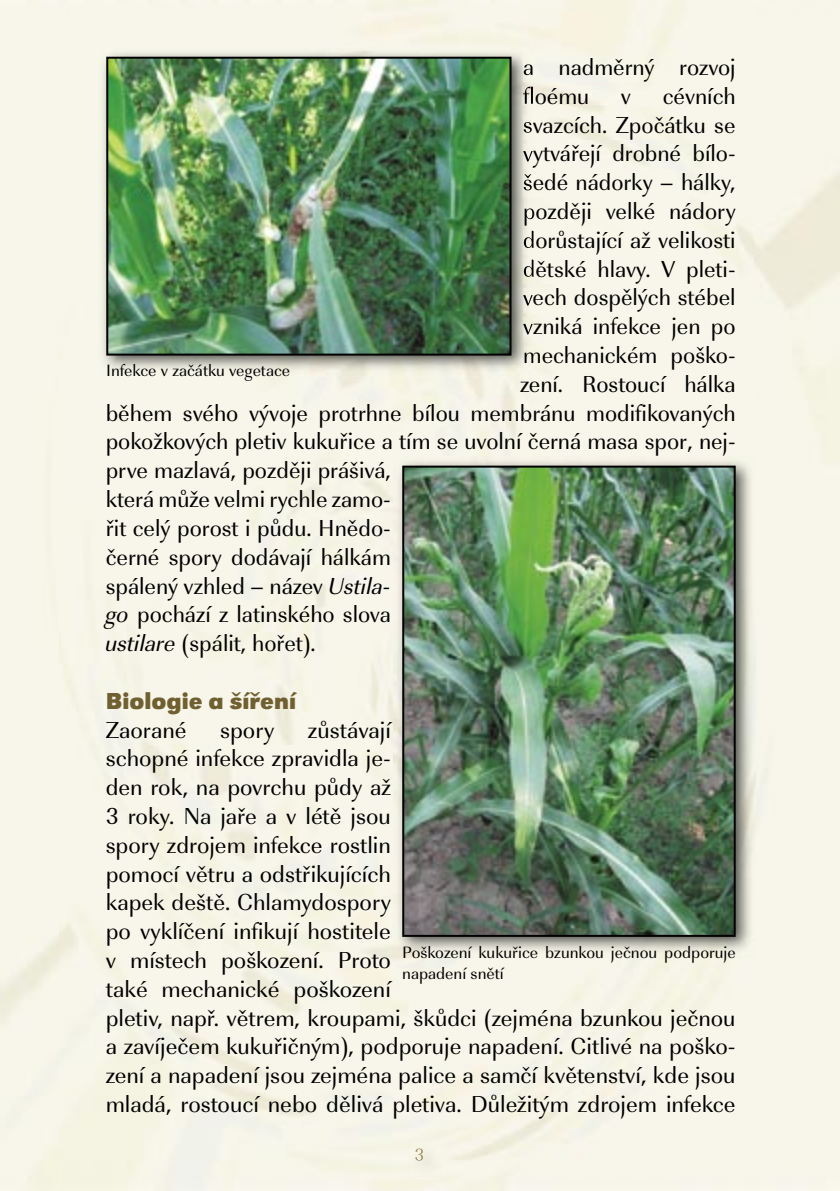
<style>
.page{position:relative;width:840px;height:1191px;background:#fff}
.page>*{position:absolute;margin:0;border:0;box-sizing:border-box;transform-origin:0 0}
.t1{font:24px/28.8px "URW Imperial TCE";color:#000}
.t2{font:700 24px "URW Grotesk TOT";color:#706031}
.t3{font:17px/20.4px "URW Imperial TCE";color:#000}
.s1{font-style:italic}
</style>
<div class="page">
<div style="left:531px;top:58px;width:204px;height:24px;background:#f7f6ea"></div>
<img style="left:531px;top:87px;width:204px;height:17px">
<img style="left:531px;top:116px;width:204px;height:23px">
<img style="left:531px;top:144px;width:203px;height:24px">
<div style="left:531px;top:173px;width:204px;height:24px;background:#f8f6ea"></div>
<div style="left:531px;top:202px;width:204px;height:24px;background:#f8f6e9"></div>
<div style="left:531px;top:230px;width:204px;height:25px;background:#f8f6ea"></div>
<div style="left:531px;top:260px;width:203px;height:23px;background:#f8f6ea"></div>
<div style="left:531px;top:288px;width:204px;height:24px;background:#f8f6ea"></div>
<div style="left:531px;top:317px;width:204px;height:24px;background:#f8f6ea"></div>
<div style="left:531px;top:346px;width:203px;height:24px;background:#f8f6ea"></div>
<div style="left:520px;top:375px;width:215px;height:17px;background:#f8f6ea"></div>
<div style="left:107px;top:432px;width:627px;height:24px;background:#f8f6ea"></div>
<div style="left:106px;top:720px;width:286px;height:24px;background:#f8f6ea"></div>
<svg style="left:415px;top:1148px;width:8px;height:12px"></svg>
<img style="left:97px;top:48px;width:434px;height:328px">
<img style="left:523px;top:58px;width:8px;height:24px">
<img style="left:522px;top:87px;width:9px;height:17px">
<img style="left:523px;top:116px;width:8px;height:23px">
<img style="left:523px;top:144px;width:8px;height:24px">
<img style="left:523px;top:173px;width:8px;height:24px">
<img style="left:524px;top:202px;width:7px;height:24px">
<img style="left:523px;top:230px;width:8px;height:25px">
<img style="left:523px;top:260px;width:8px;height:23px">
<img style="left:523px;top:288px;width:8px;height:24px">
<img style="left:523px;top:317px;width:8px;height:24px">
<img style="left:524px;top:346px;width:7px;height:24px">
<img style="left:106px;top:57px;width:405px;height:298px">
<img style="left:393px;top:457px;width:362px;height:500px">
<img style="left:402px;top:465px;width:333px;height:472px">
<p class="t1" style="left:522px;top:53px;width:214px">a nadměrný rozvoj floému</p>
<p class="t1" style="left:620px;top:82px;width:12px">v</p>
<p class="t1" style="left:662px;top:82px;width:74px">cévních</p>
<p class="t1" style="left:522px;top:111px;width:214px">svazcích. Zpočátku se</p>
<p class="t1" style="left:522px;top:139px;width:214px">vytvářejí drobné bílo-</p>
<p class="t1" style="left:522px;top:168px;width:214px">šedé nádorky – hálky,</p>
<p class="t1" style="left:522px;top:197px;width:214px">později velké nádory</p>
<p class="t1" style="left:522px;top:226px;width:214px">dorůstající až velikosti</p>
<p class="t1" style="left:522px;top:255px;width:214px">dětské hlavy. V pleti-</p>
<p class="t1" style="left:522px;top:283px;width:214px">vech dospělých stébel</p>
<p class="t1" style="left:522px;top:312px;width:214px">vzniká infekce jen po</p>
<p class="t1" style="left:522px;top:341px;width:214px">mechanickém poško-</p>
<p class="t1" style="left:519px;top:370px;width:217px">zení. Rostoucí hálka</p>
<p class="t1" style="left:106px;top:399px;width:631px">během svého vývoje protrhne bílou membránu modifikovaných</p>
<p class="t1" style="left:106px;top:427px;width:631px">pokožkových pletiv kukuřice a tím se uvolní černá masa spor, nej-</p>
<p class="t1" style="left:106px;top:456px;width:286px">prve mazlavá, později prášivá,</p>
<p class="t1" style="left:106px;top:485px;width:286px">která může velmi rychle zamo-</p>
<p class="t1" style="left:106px;top:514px;width:286px">řit celý porost i půdu. Hnědo-</p>
<p class="t1" style="left:106px;top:543px;width:286px">černé spory dodávají hálkám</p>
<p class="t1" style="left:106px;top:571px;width:286px">spálený vzhled – název <span class="s1">Ustila-</span></p>
<p class="t1" style="left:106px;top:600px;width:286px"><span class="s1">go</span> pochází z latinského slova</p>
<p class="t1" style="left:106px;top:629px;width:211px"><span class="s1">ustilare</span> (spálit, hořet).</p>
<p class="t2" style="left:106px;top:686px;width:192px">Biologie a šíření</p>
<p class="t1" style="left:106px;top:715px;width:82px">Zaorané</p>
<p class="t1" style="left:220px;top:715px;width:55px">spory</p>
<p class="t3" style="left:106px;top:360px;width:185px">Infekce v začátku vegetace</p>
<p class="t1" style="left:106px;top:715px;width:631px;text-indent:202px">zůstávají<br>schopné infekce zpravidla je-<br>den rok, na povrchu půdy až<br>3 roky. Na jaře a v létě jsou<br>spory zdrojem infekce rostlin<br>pomocí větru a odstřikujících<br>kapek deště. Chlamydospory<br>po vyklíčení infikují hostitele<br>v místech poškození. Proto<br>také mechanické poškození<br>pletiv, např. větrem, kroupami, škůdci (zejména bzunkou ječnou a zavíječem kukuřičným), podporuje napadení. Citlivé na poško&shy;zení a napadení jsou zejména palice a samčí květenství, kde jsou mladá, rostoucí nebo dělivá pletiva. Důležitým zdrojem infekce</p>
<p class="t3" style="left:402px;top:943px;width:335px">Poškození kukuřice bzunkou ječnou podporuje napadení snětí</p>
</div>
